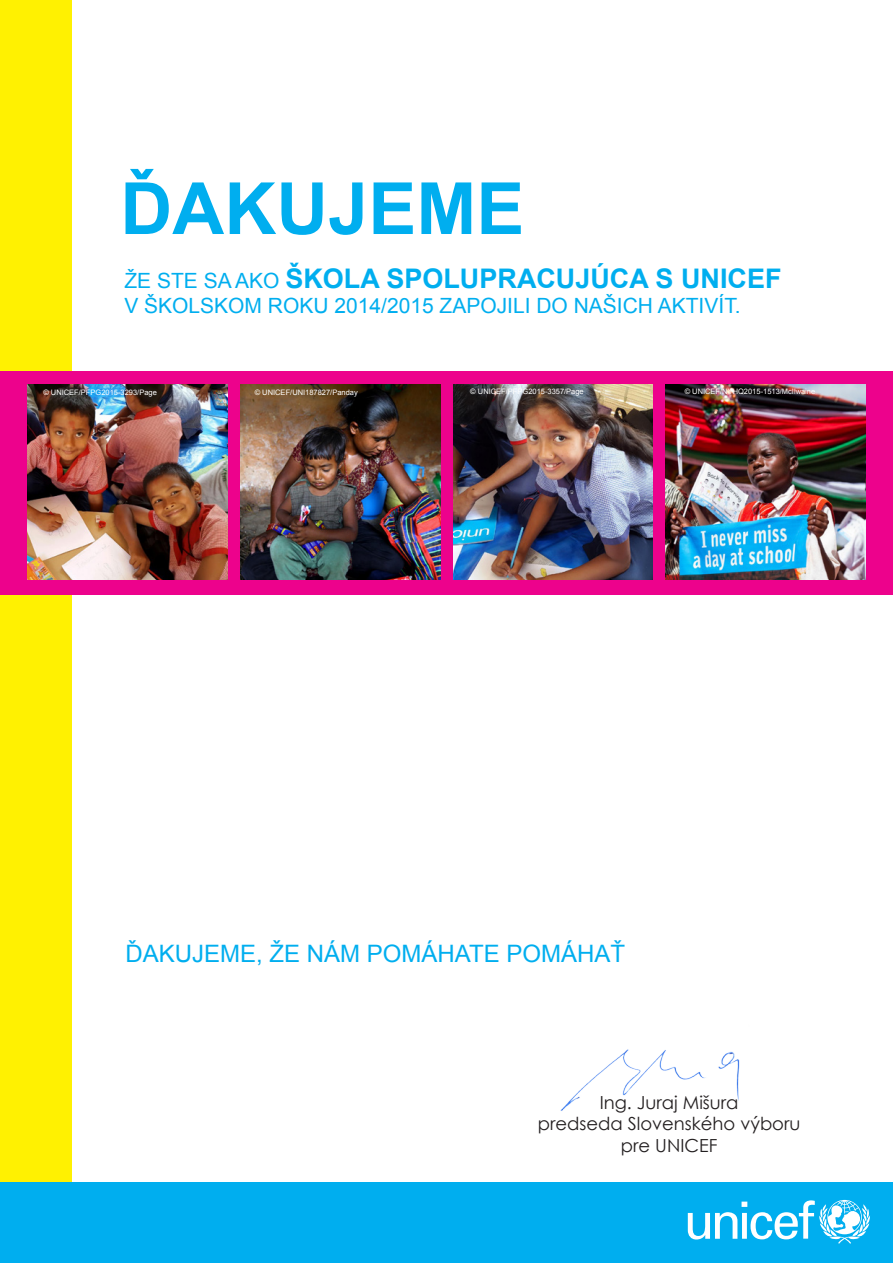
<style>
.page{position:relative;width:893px;height:1263px;background:#fff}
.page>*{position:absolute;margin:0;border:0;box-sizing:border-box;transform-origin:0 0}
.t1{font:700 72px "Arial";color:#00aeef}
.t2{font:700 27px "Arial";color:#00aeef}
.t3{font:24px "Arial";color:#00aeef}
.t4{font:21px "Arial";color:#00aeef}
.t5{font:18px/21.6px "Century Gothic";color:#231f20;text-align:center}
.t6{font:7.5px "Arial";color:#fff}
.s1{font-weight:400;font-size:21px}
</style>
<div class="page">
<div style="left:0;top:0;width:72px;height:1263px;background:#fff101"></div>
<div style="left:0;top:1183px;width:893px;height:80px;background:#00aeef"></div>
<div style="left:0;top:371px;width:893px;height:224px;background:#ed028c"></div>
<img style="left:666px;top:384px;width:200px;height:196px">
<img style="left:453px;top:384px;width:200px;height:196px">
<img style="left:240px;top:384px;width:200px;height:196px">
<img style="left:28px;top:384px;width:200px;height:196px">
<img style="left:560px;top:1049px;width:180px;height:62px">
<svg style="left:688px;top:1200px;width:182px;height:44px"></svg>
<h1 class="t1" style="left:120px;top:161px;width:405px">ĎAKUJEME</h1>
<h2 class="t2" style="left:124px;top:260px;width:659px"><span class="s1">ŽE STE SA AKO</span> ŠKOLA SPOLUPRACUJÚCA S UNICEF</h2>
<h3 class="t4" style="left:124px;top:292px;width:618px">V ŠKOLSKOM ROKU 2014/2015 ZAPOJILI DO NAŠICH AKTIVÍT.</h3>
<p class="t6" style="left:43px;top:387px;width:115px">© UNICEF/PFPG2015-3293/Page</p>
<p class="t6" style="left:255px;top:387px;width:105px">© UNICEF/UNI187827/Panday</p>
<p class="t6" style="left:470px;top:387px;width:115px">© UNICEF/PFPG2015-3357/Page</p>
<p class="t6" style="left:685px;top:386px;width:132px">© UNICEF/NYHQ2015-1513/McIlwaine</p>
<h3 class="t3" style="left:125px;top:937px;width:501px">ĎAKUJEME, ŽE NÁM POMÁHATE POMÁHAŤ</h3>
<h3 class="t5" style="left:538px;top:1091px;width:264px">Ing. Juraj Mišura<br>predseda Slovenského výboru pre UNICEF</h3>
</div>
